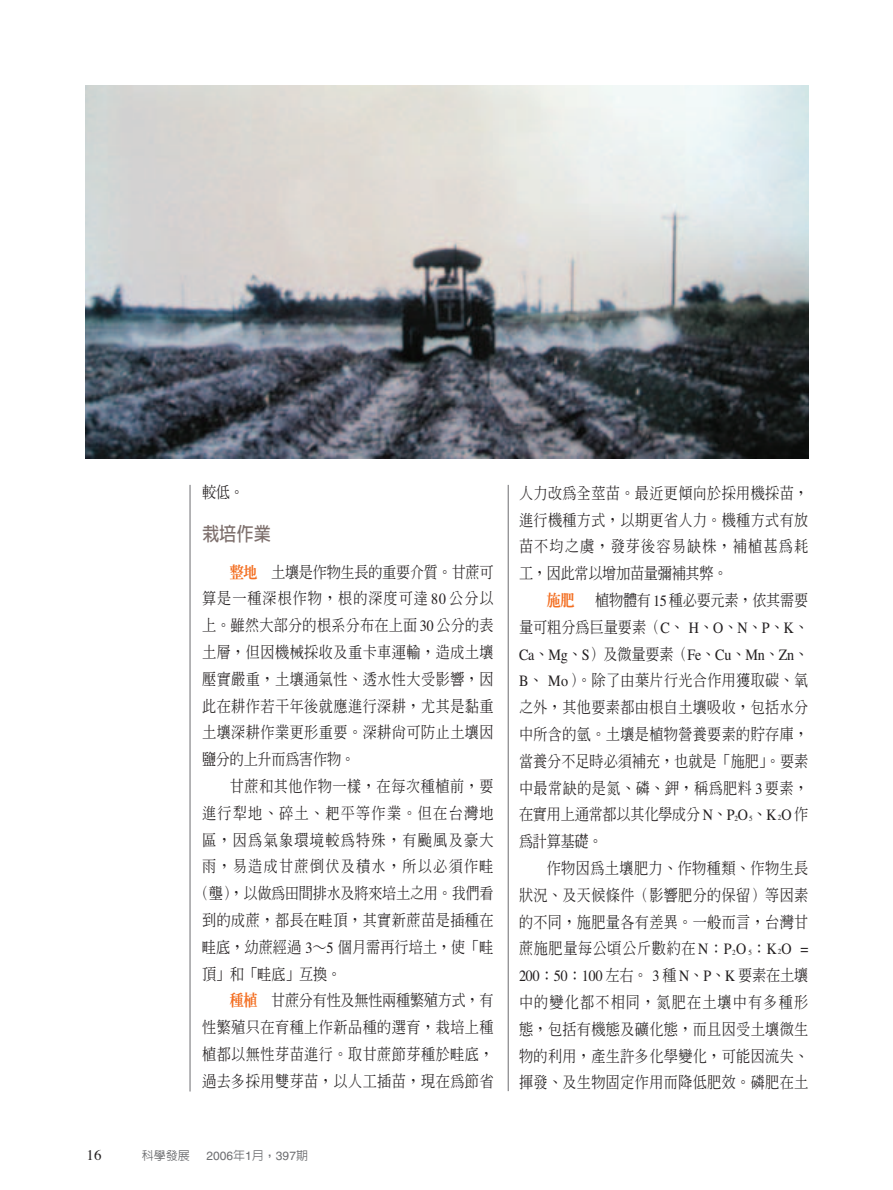
<style>
.page{position:relative;width:893px;height:1190px;background:#fff}
.page>*{position:absolute;margin:0;border:0;box-sizing:border-box;transform-origin:0 0}
.t1{font:700 19.2px "Lin Gothic";color:#7d6f6c;scale:.9 1}
.t2{font:500 15.75px/26.8px "Inn Ming";letter-spacing:.03em;color:#231f20;text-align:justify;scale:.9 1}
.t3{font:500 15.75px "Inn Ming";letter-spacing:.09em;color:#231f20;scale:.9 1}
.t4{font:500 15.75px "Inn Ming";letter-spacing:-.02em;color:#231f20;scale:.9 1}
.t5{font:500 15.75px/26.8px "Inn Ming";letter-spacing:-.015em;color:#231f20;text-align:right;scale:.9 1}
.t6{font:15.75px "Times";letter-spacing:-.01em;color:#231f20;scale:.9 1}
.t7{font:500 15.75px "Inn Ming";color:#231f20;scale:.9 1}
.t8{font:800 15.75px "Inn Ming";color:#f36e21;scale:.9 1}
.t9{font:14.85px "Times";color:#231f20}
.t10{font:12px "Helvetica";color:#6c6d70}
.t11{font:500 12px "Lin Gothic";color:#6c6d70}
.s1{font-weight:800;color:#f36e21}
.s2{font-family:"Times";font-weight:400}
.s3{font-family:"Lin Gothic";font-weight:500}
.s4{font-family:"Inn Ming";font-weight:500}
.s5{font-family:"Times";font-weight:400;font-size:7.8px}
</style>
<div class="page">
<hr style="left:190px;top:485px;width:1px;height:606px;background:#6c6d70">
<hr style="left:508px;top:485px;width:1px;height:606px;background:#6c6d70">
<img style="left:85px;top:85px;width:723px;height:373px">
<p class="t2" style="left:202px;top:479px;width:48px">較低。</p>
<p class="t1" style="left:202px;top:524px;width:78px">栽培作業</p>
<p class="t2" style="left:202px;top:558px;width:325px;text-indent:28px"><span class="s1">整地</span> 土壤是作物生長的重要介質。甘蔗可算是一種深根作物，根的深度可達 <span class="s2">80</span> 公分以上。雖然大部分的根系分布在上面<span class="s2">30</span>公分的表土層，但因機械採收及重卡車運輸，造成土壤壓實嚴重，土壤通氣性、透水性大受影響，因此在耕作若干年後就應進行深耕，尤其是黏重土壤深耕作業更形重要。深耕尚可防止土壤因鹽分的上升而為害作物。</p>
<p class="t2" style="left:230px;top:772px;width:295px">甘蔗和其他作物一樣，在每次種植前，要</p>
<p class="t3" style="left:202px;top:805px;width:325px">進行犁地、碎土、耙平等作業。但在台灣地</p>
<p class="t3" style="left:202px;top:831px;width:325px">區，因為氣象環境較為特殊，有颱風及豪大</p>
<p class="t3" style="left:202px;top:858px;width:325px">雨，易造成甘蔗倒伏及積水，所以必須作畦</p>
<p class="t4" style="left:195px;top:885px;width:333px">（壟），以做為田間排水及將來培土之用。我們看</p>
<p class="t2" style="left:202px;top:906px;width:325px">到的成蔗，都長在畦頂，其實新蔗苗是插種在</p>
<p class="t7" style="left:202px;top:939px;width:325px">畦底，幼蔗經過 <span class="s2">3</span>∼<span class="s2">5</span> 個月需再行培土，使「畦</p>
<p class="t2" style="left:202px;top:960px;width:156px">頂」和「畦底」互換。</p>
<p class="t4" style="left:230px;top:992px;width:295px"><span class="s1">種植</span> 甘蔗分有性及無性兩種繁殖方式，有</p>
<p class="t2" style="left:202px;top:1013px;width:325px">性繁殖只在育種上作新品種的選育，栽培上種</p>
<p class="t2" style="left:202px;top:1040px;width:325px">植都以無性芽苗進行。取甘蔗節芽種於畦底，</p>
<p class="t2" style="left:202px;top:1067px;width:325px">過去多採用雙芽苗，以人工插苗，現在為節省</p>
<p class="t9" style="left:87px;top:1149px;width:16px">16</p>
<p class="t11" style="left:142px;top:1149px;width:49px">科學發展</p>
<p class="t10" style="left:206px;top:1151px;width:103px">2006<span class="s3">年</span>1<span class="s3">月，</span>397<span class="s3">期</span></p>
<p class="t2" style="left:519px;top:479px;width:323px">人力改為全莖苗。最近更傾向於採用機採苗，進行機種方式，以期更省人力。機種方式有放苗不均之虞，發芽後容易缺株，補植甚為耗工，因此常以增加苗量彌補其弊。</p>
<p class="t8" style="left:546px;top:592px;width:33px">施肥</p>
<p class="t5" style="left:519px;top:586px;width:323px">植物體有<span class="s2">15</span>種必要元素，依其需要<br>量可粗分為巨量要素（<span class="s2">C</span>、 <span class="s2">H</span>、<span class="s2">O</span>、<span class="s2">N</span>、<span class="s2">P</span>、<span class="s2">K</span>、</p>
<p class="t6" style="left:519px;top:648px;width:323px">Ca<span class="s4">、</span>Mg<span class="s4">、</span>S<span class="s4">）及微量要素（</span>Fe<span class="s4">、</span>Cu<span class="s4">、</span>Mn<span class="s4">、</span>Zn<span class="s4">、</span></p>
<p class="t2" style="left:519px;top:667px;width:323px"><span class="s2">B</span>、 <span class="s2">Mo</span>）。除了由葉片行光合作用獲取碳、氧之外，其他要素都由根自土壤吸收，包括水分中所含的氫。土壤是植物營養要素的貯存庫，當養分不足時必須補充，也就是「施肥」。要素中最常缺的是氮、磷、鉀，稱為肥料 <span class="s2">3</span> 要素，在實用上通常都以其化學成分 <span class="s2">N</span>、<span class="s2">P</span><span class="s5">2</span><span class="s2">O</span> <span class="s5">5</span>、<span class="s2">K</span> <span class="s5">2</span><span class="s2">O</span> 作為計算基礎。</p>
<p class="t2" style="left:519px;top:854px;width:323px;text-indent:28px">作物因為土壤肥力、作物種類、作物生長狀況、及天候條件（影響肥分的保留）等因素的不同，施肥量各有差異。一般而言，台灣甘蔗施肥量每公頃公斤數約在 <span class="s2">N</span>：<span class="s2">P</span><span class="s5">2</span><span class="s2">O</span> <span class="s5">5</span>：<span class="s2">K</span><span class="s5">2</span><span class="s2">O = 200</span>：<span class="s2">50</span>：<span class="s2">100</span> 左右。 <span class="s2">3</span> 種 <span class="s2">N</span>、<span class="s2">P</span>、<span class="s2">K</span> 要素在土壤中的變化都不相同，氮肥在土壤中有多種形態，包括有機態及礦化態，而且因受土壤微生物的利用，產生許多化學變化，可能因流失、揮發、及生物固定作用而降低肥效。磷肥在土</p>
</div>
